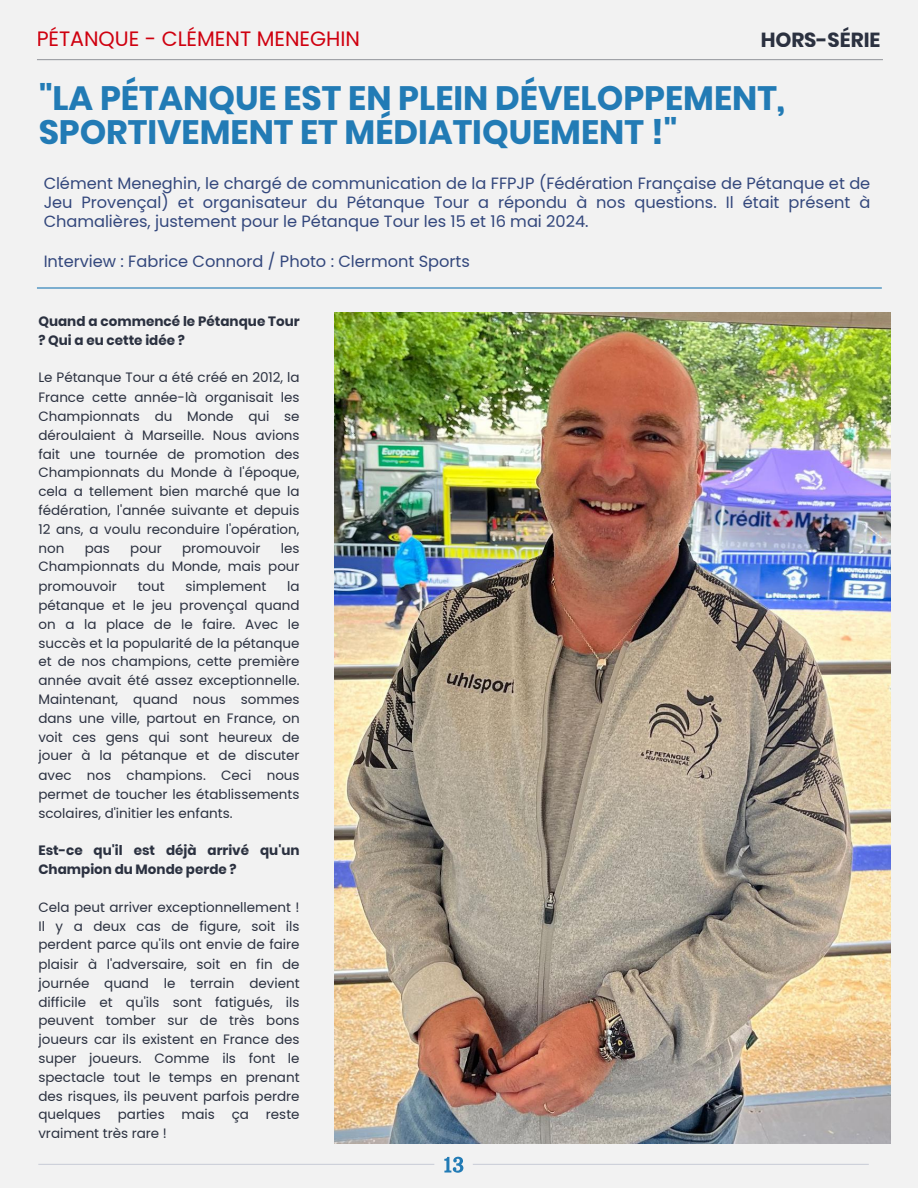
<style>
.page{position:relative;width:918px;height:1188px;background:#f2f2f2}
.page>*{position:absolute;margin:0;border:0;box-sizing:border-box;transform-origin:0 0}
.t1{font:700 33.75px/34.8px "Poppins";color:#227bb5}
.t2{font:20.7px "Poppins";color:#cf000f}
.t3{font:700 20.4px "Poppins";color:#2b3140}
.t4{font:16.2px/19.4px "Poppins";color:#33477c;text-align:justify}
.t5{font:13.5px/18.9px "Poppins";color:#2b3140;text-align:justify}
.t6{font:700 13.5px/19.2px "Poppins";color:#2b3140}
</style>
<div class="page">
<img style="left:334px;top:313px;width:556px;height:830px">
<hr style="left:38px;top:59px;width:844px;height:1px;background:#9b9da3">
<hr style="left:39px;top:1164px;width:395px;height:1px;background:#cccfd9">
<hr style="left:473px;top:1164px;width:395px;height:1px;background:#cccfd9">
<svg style="left:444px;top:1157px;width:19px;height:16px"></svg>
<hr style="left:38px;top:287px;width:843px;height:2px;background:#227bb5">
<h2 class="t2" style="left:36px;top:29px;width:325px">PÉTANQUE - CLÉMENT MENEGHIN</h2>
<h3 class="t3" style="left:761px;top:25px;width:121px">HORS-SÉRIE</h3>
<h1 class="t1" style="left:38px;top:80px;width:748px">"LA PÉTANQUE EST EN PLEIN DÉVELOPPEMENT,<br>SPORTIVEMENT ET MÉDIATIQUEMENT !"</h1>
<p class="t4" style="left:43px;top:174px;width:828px">Clément Meneghin, le chargé de communication de la FFPJP (Fédération Française de Pétanque et de Jeu Provençal) et organisateur du Pétanque Tour a répondu à nos questions. Il était présent à Chamalières, justement pour le Pétanque Tour les 15 et 16 mai 2024.</p>
<p class="t4" style="left:43px;top:252px;width:428px">Interview : Fabrice Connord / Photo : Clermont Sports</p>
<p class="t6" style="left:38px;top:312px;width:263px">Quand a commencé le Pétanque Tour ? Qui a eu cette idée ?</p>
<p class="t5" style="left:38px;top:369px;width:263px">Le Pétanque Tour a été créé en 2012, la France cette année-là organisait les Championnats du Monde qui se déroulaient à Marseille. Nous avions fait une tournée de promotion des Championnats du Monde à l'époque, cela a tellement bien marché que la fédération, l'année suivante et depuis 12 ans, a voulu reconduire l'opération, non</p>
<p class="t5" style="left:85px;top:540px;width:27px">pas</p>
<p class="t5" style="left:130px;top:540px;width:33px">pour</p>
<p class="t5" style="left:182px;top:540px;width:80px">promouvoir</p>
<p class="t5" style="left:38px;top:540px;width:263px;text-indent:243px">les Championnats du Monde, mais pour promouvoir</p>
<p class="t5" style="left:138px;top:577px;width:29px">tout</p>
<p class="t5" style="left:186px;top:577px;width:82px">simplement</p>
<p class="t5" style="left:38px;top:577px;width:263px;text-indent:249px">la pétanque et le jeu provençal quand on a la place de le faire. Avec le succès et la popularité de la pétanque et de nos champions, cette première année avait été assez exceptionnelle.<br>Maintenant, quand nous sommes dans une ville, partout en France, on voit ces gens qui sont heureux de jouer à la pétanque et de discuter avec nos champions. Ceci nous permet de toucher les établissements scolaires, d'initier les enfants.</p>
<p class="t6" style="left:38px;top:841px;width:263px">Est-ce qu'il est déjà arrivé qu'un<br>Champion du Monde perde ?</p>
<p class="t5" style="left:38px;top:899px;width:263px">Cela peut arriver exceptionnellement !<br>Il y a deux cas de figure, soit ils perdent parce qu'ils ont envie de faire plaisir à l'adversaire, soit en fin de journée quand le terrain devient difficile et qu'ils sont fatigués, ils peuvent tomber sur de très bons joueurs car ils existent en France des super joueurs. Comme ils font le spectacle tout le temps en prenant des risques, ils peuvent parfois perdre quelques</p>
<p class="t5" style="left:118px;top:1106px;width:48px">parties</p>
<p class="t5" style="left:182px;top:1106px;width:120px">mais ça reste</p>
<p class="t5" style="left:38px;top:1125px;width:130px">vraiment très rare !</p>
</div>
